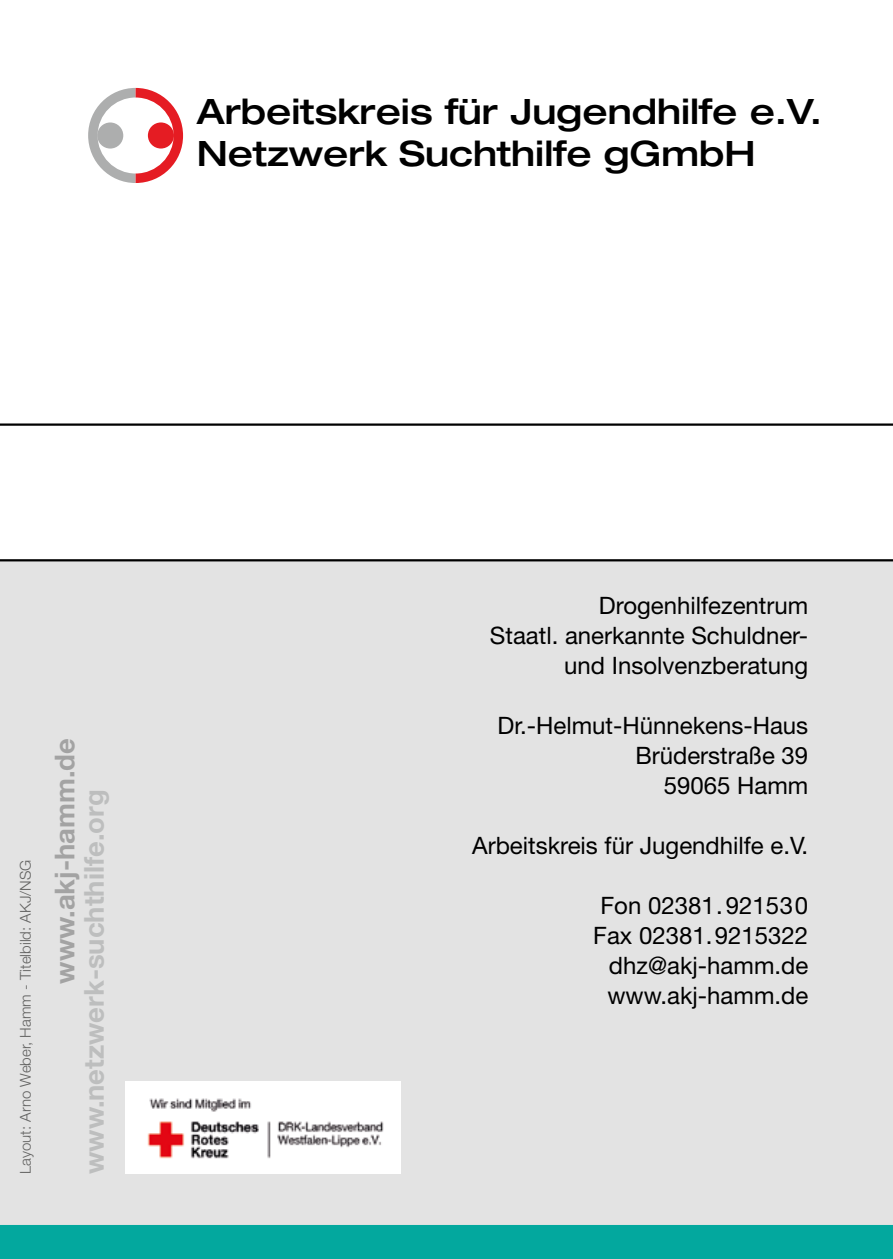
<style>
.page{position:relative;width:893px;height:1259px;background:#fff}
.page>*{position:absolute;margin:0;border:0;box-sizing:border-box;transform-origin:0 0}
.t1{font:500 expanded 35.1px/42px "Helvetica Neue";color:#000}
.t2{font:700 27.3px "Helvetica Neue";color:#bdbebe}
.t3{font:700 27.3px "Helvetica Neue";color:#a3a3a3}
.t4{font:24px/30px "Helvetica Neue";color:#000;text-align:right}
.t5{font:300 15px "Helvetica Neue";color:#636362}
</style>
<div class="page">
<div style="left:0;top:561px;width:893px;height:698px;background:#e3e3e3"></div>
<hr style="left:0;top:423px;width:893px;height:3px;background:#000">
<hr style="left:0;top:559px;width:893px;height:2px;background:#000">
<div style="left:0;top:1225px;width:893px;height:34px;background:#03a89e"></div>
<img style="left:125px;top:1082px;width:276px;height:91px">
<svg style="left:88px;top:88px;width:95px;height:95px"></svg>
<h1 class="t1" style="left:197px;top:89px;width:627px">Arbeitskreis für Jugendhilfe e.V.<br>Netzwerk Suchthilfe gGmbH</h1>
<p class="t5" style="left:16px;top:1173px;width:315px;rotate:-90deg">Layout: Arno Weber, Hamm - Titelbild: AKJ/NSG</p>
<p class="t3" style="left:48px;top:983px;width:247px;rotate:-90deg">www.akj-hamm.de</p>
<p class="t2" style="left:77px;top:1174px;width:386px;rotate:-90deg">www.netzwerk-suchthilfe.org</p>
<p class="t4" style="left:490px;top:590px;width:320px">Drogenhilfezentrum<br>Staatl. anerkannte Schuldner&shy;und Insolvenzberatung</p>
<p class="t4" style="left:497px;top:710px;width:312px">Dr.-Helmut-Hünnekens-Haus<br>Brüderstraße 39<br>59065 Hamm</p>
<p class="t4" style="left:472px;top:830px;width:338px">Arbeitskreis für Jugendhilfe e.V.</p>
<p class="t4" style="left:593px;top:890px;width:216px">Fon 02381.921530<br>Fax 02381.9215322 dhz@akj-hamm.de www.akj-hamm.de</p>
</div>
